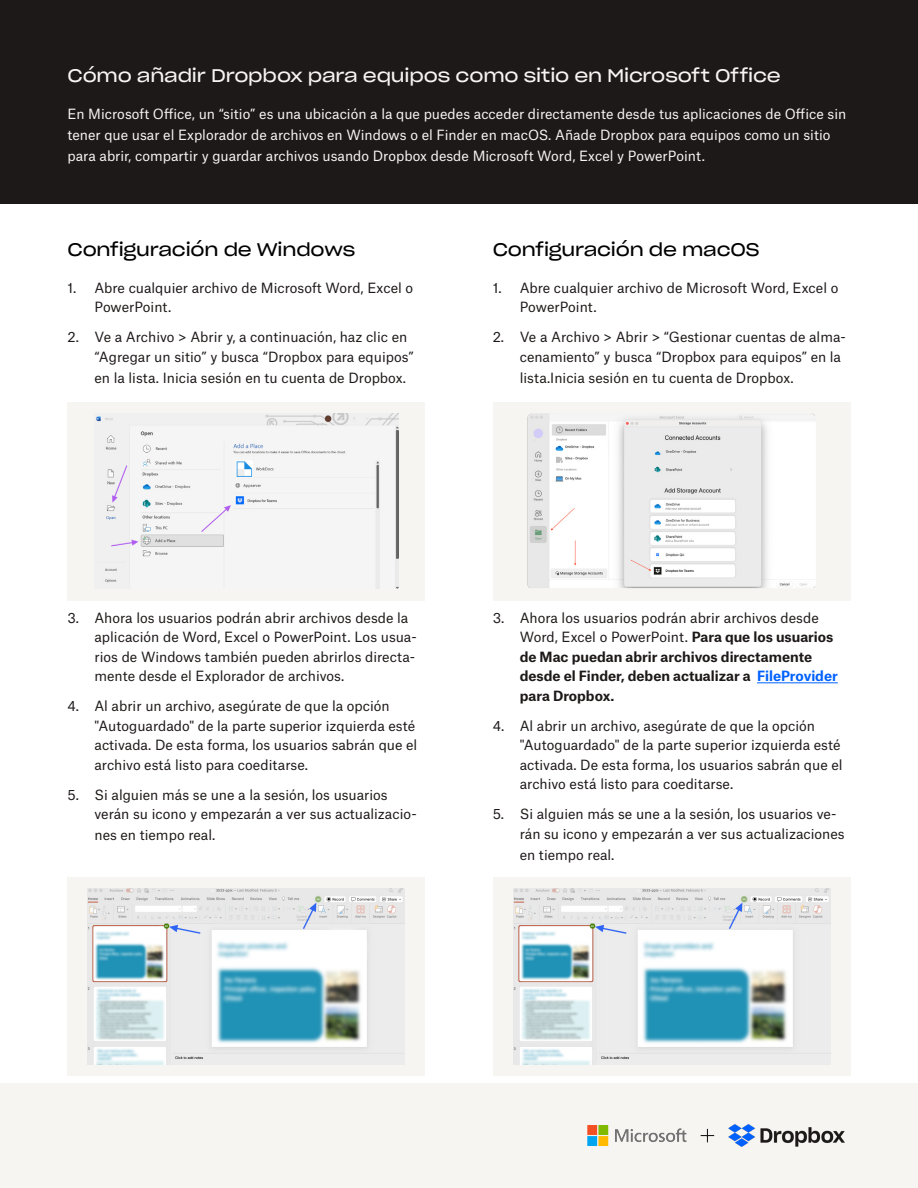
<style>
.page{position:relative;width:918px;height:1188px;background:#fff}
.page>*{position:absolute;margin:0;border:0;box-sizing:border-box;transform-origin:0 0}
.t1{font:18px "Sharp Grotesk Book 23";letter-spacing:-.01em;color:#f7f5f2}
.t2{font:18px "Sharp Grotesk Book 23";letter-spacing:-.01em;color:#000}
.t3{font:13.5px/19.5px "Atlas Grotesk";color:#1e1919}
.t4{font:13.5px/21px "Atlas Grotesk";color:#f7f5f2}
.t5{font:700 13.5px/19.5px "Atlas Grotesk";color:#1e1919}
.s1{font-weight:400}
.s2{color:#0061fe}
</style>
<div class="page">
<div style="left:0;top:1083px;width:918px;height:105px;background:#f7f5f2"></div>
<div style="left:0;top:0;width:918px;height:203px;background:#1e1919"></div>
<div style="left:68px;top:402px;width:357px;height:198px;background:#f7f5f2"></div>
<img style="left:96px;top:413px;width:303px;height:175px">
<hr style="left:757px;top:682px;width:81px;height:1px;background:#0061fe">
<div style="left:493px;top:402px;width:357px;height:198px;background:#f7f5f2"></div>
<img style="left:527px;top:413px;width:288px;height:175px">
<div style="left:68px;top:878px;width:357px;height:198px;background:#f7f5f2"></div>
<img style="left:88px;top:889px;width:317px;height:175px">
<div style="left:493px;top:878px;width:357px;height:198px;background:#f7f5f2"></div>
<img style="left:513px;top:889px;width:317px;height:175px">
<img style="left:587px;top:1124px;width:258px;height:23px">
<h2 class="t1" style="left:68px;top:60px;width:715px">Cómo añadir Dropbox para equipos como sitio en Microsoft Office</h2>
<p class="t4" style="left:68px;top:102px;width:780px">En Microsoft Office, un “sitio” es una ubicación a la que puedes acceder directamente desde tus aplicaciones de Office sin tener que usar el Explorador de archivos en Windows o el Finder en macOS. Añade Dropbox para equipos como un sitio para abrir, compartir y guardar archivos usando Dropbox desde Microsoft Word, Excel y PowerPoint.</p>
<h2 class="t2" style="left:68px;top:234px;width:289px">Configuración de Windows</h2>
<h2 class="t2" style="left:493px;top:234px;width:268px">Configuración de macOS</h2>
<p class="t3" style="left:520px;top:277px;width:320px;text-indent:-27px">1. Abre cualquier archivo de Microsoft Word, Excel o<br>PowerPoint.</p>
<p class="t3" style="left:520px;top:326px;width:328px;text-indent:-27px">2. Ve a Archivo &gt; Abrir &gt; “Gestionar cuentas de alma&shy;cenamiento” y busca “Dropbox para equipos” en la</p>
<p class="t3" style="left:520px;top:367px;width:275px">lista.Inicia sesión en tu cuenta de Dropbox.</p>
<p class="t3" style="left:94px;top:277px;width:320px;text-indent:-27px">1. Abre cualquier archivo de Microsoft Word, Excel o<br>PowerPoint.</p>
<p class="t3" style="left:94px;top:326px;width:321px;text-indent:-27px">2. Ve a Archivo &gt; Abrir y, a continuación, haz clic en “Agregar un sitio” y busca “Dropbox para equipos”</p>
<p class="t3" style="left:94px;top:367px;width:313px">en la lista. Inicia sesión en tu cuenta de Dropbox.</p>
<p class="t3" style="left:94px;top:607px;width:324px;text-indent:-27px">3. Ahora los usuarios podrán abrir archivos desde la aplicación de Word, Excel o PowerPoint. Los usua&shy;rios de Windows también pueden abrirlos directa&shy;mente desde el Explorador de archivos.</p>
<p class="t3" style="left:94px;top:695px;width:324px;text-indent:-27px">4. Al abrir un archivo, asegúrate de que la opción "Autoguardado" de la parte superior izquierda esté activada. De esta forma, los usuarios sabrán que el archivo está listo para coeditarse.</p>
<p class="t3" style="left:94px;top:784px;width:324px;text-indent:-27px">5. Si alguien más se une a la sesión, los usuarios verán su icono y empezarán a ver sus actualizacio-</p>
<p class="t3" style="left:94px;top:824px;width:122px">nes en tiempo real.</p>
<p class="t5" style="left:520px;top:607px;width:320px;text-indent:-27px"><span class="s1">3. Ahora los usuarios podrán abrir archivos desde Word, Excel o PowerPoint.</span> Para que los usuarios de Mac puedan abrir archivos directamente desde el Finder, deben actualizar a <span class="s2">FileProvider </span>para Dropbox.</p>
<p class="t3" style="left:520px;top:715px;width:324px;text-indent:-27px">4. Al abrir un archivo, asegúrate de que la opción "Autoguardado" de la parte superior izquierda esté activada. De esta forma, los usuarios sabrán que el archivo está listo para coeditarse.</p>
<p class="t3" style="left:520px;top:803px;width:326px;text-indent:-27px">5. Si alguien más se une a la sesión, los usuarios ve&shy;rán su icono y empezarán a ver sus actualizaciones</p>
<p class="t3" style="left:520px;top:844px;width:96px">en tiempo real.</p>
</div>
